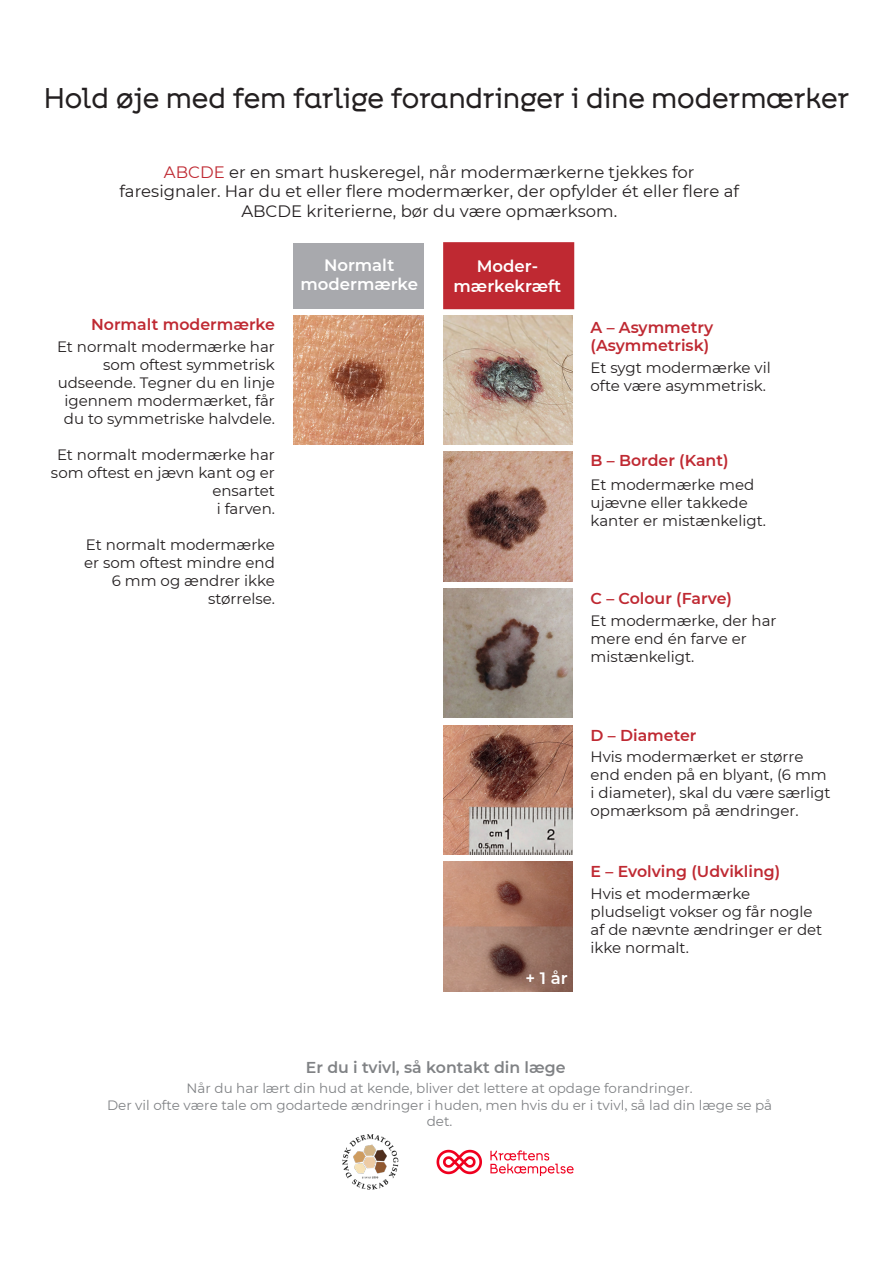
<style>
.page{position:relative;width:893px;height:1263px;background:#fff}
.page>*{position:absolute;margin:0;border:0;box-sizing:border-box;transform-origin:0 0}
.t1{font:28.5px "Fighter Overskrift";color:#231f20}
.t2{font:16.5px/19.8px "Montserrat";color:#231f20;text-align:center}
.t3{font:600 16.5px/19.8px "Montserrat";color:#fff;text-align:center}
.t4{font:600 15.75px/18.9px "Montserrat";color:#bf2932}
.t5{font:600 15.75px "Montserrat";color:#808285}
.t6{font:15px/18px "Montserrat";color:#231f20}
.t7{font:13.5px/16.2px "Montserrat";color:#808285;text-align:center}
.s1{color:#bf2932}
.s2{font-family:"Minion Pro"}
</style>
<div class="page">
<div style="left:444px;top:243px;width:129px;height:65px;background:#bf2932"></div>
<div style="left:443px;top:242px;width:131px;height:67px;border:2px solid #bf2932"></div>
<div style="left:294px;top:243px;width:130px;height:65px;background:#a8a9ad"></div>
<img style="left:443px;top:315px;width:129px;height:129px">
<img style="left:443px;top:452px;width:129px;height:129px">
<img style="left:294px;top:315px;width:129px;height:129px">
<img style="left:443px;top:589px;width:129px;height:129px">
<img style="left:443px;top:725px;width:129px;height:130px">
<img style="left:443px;top:862px;width:129px;height:129px">
<img style="left:342px;top:1134px;width:57px;height:56px">
<img style="left:436px;top:1149px;width:138px;height:27px">
<p class="t1" style="left:44px;top:81px;width:807px">Hold øje med fem farlige forandringer i dine modermærker</p>
<p class="t2" style="left:119px;top:161px;width:621px"><span class="s1">ABCDE</span> er en smart huskeregel, når modermærkerne tjekkes for faresignaler. Har du et eller flere modermærker, der opfylder ét eller flere af<br>ABCDE kriterierne, bør du være opmærksom.</p>
<p class="t4" style="left:91px;top:315px;width:185px">Normalt modermærke</p>
<p class="t6" style="left:57px;top:337px;width:219px;text-align:right">Et normalt modermærke har som oftest symmetrisk udseende. Tegner du en linje igennem modermærket, får du to symmetriske halvdele.</p>
<p class="t6" style="left:51px;top:445px;width:225px;text-align:right">Et normalt modermærke har som oftest en jævn kant og er ensartet<br>i farven.</p>
<p class="t6" style="left:84px;top:535px;width:192px;text-align:right">Et normalt modermærke er som oftest mindre end<br>6 mm og ændrer ikke størrelse.</p>
<p class="t3" style="left:300px;top:254px;width:119px">Normalt modermærke</p>
<p class="t3" style="left:454px;top:255px;width:109px">Moder&shy;mærkekræft</p>
<p class="t4" style="left:591px;top:317px;width:124px">A – Asymmetry (Asymmetrisk)</p>
<p class="t6" style="left:591px;top:358px;width:182px">Et sygt modermærke vil ofte være asymmetrisk.</p>
<p class="t4" style="left:591px;top:450px;width:139px">B – Border (Kant)</p>
<p class="t6" style="left:591px;top:475px;width:177px">Et modermærke med ujævne eller takkede kanter er mistænkeligt.</p>
<p class="t4" style="left:591px;top:588px;width:143px">C – Colour (Farve)</p>
<p class="t6" style="left:591px;top:611px;width:187px">Et modermærke, der har mere end én farve er mistænkeligt.</p>
<p class="t3" style="left:526px;top:967px;width:44px">+ 1 år</p>
<p class="t4" style="left:591px;top:725px;width:107px">D – Diameter</p>
<p class="t6" style="left:591px;top:747px;width:241px">Hvis modermærket er større end enden på en blyant, (6 mm i diameter), skal du være særligt opmærksom på ændringer.</p>
<p class="t4" style="left:591px;top:861px;width:191px">E – Evolving (Udvikling)</p>
<p class="t6" style="left:591px;top:884px;width:233px">Hvis et modermærke pludseligt vokser og får nogle af de nævnte ændringer er det ikke normalt.</p>
<p class="t5" style="left:306px;top:1056px;width:261px">Er du i tvivl, så kontakt din læge</p>
<p class="t7" style="left:107px;top:1080px;width:667px">Når du har lært din hud at kende, bliver det lettere at opdage forandringer.<br>Der vil ofte være tale om godartede ændringer i huden, men hvis du er i tvivl<span class="s2">,</span> så lad din læge se på det.</p>
</div>
